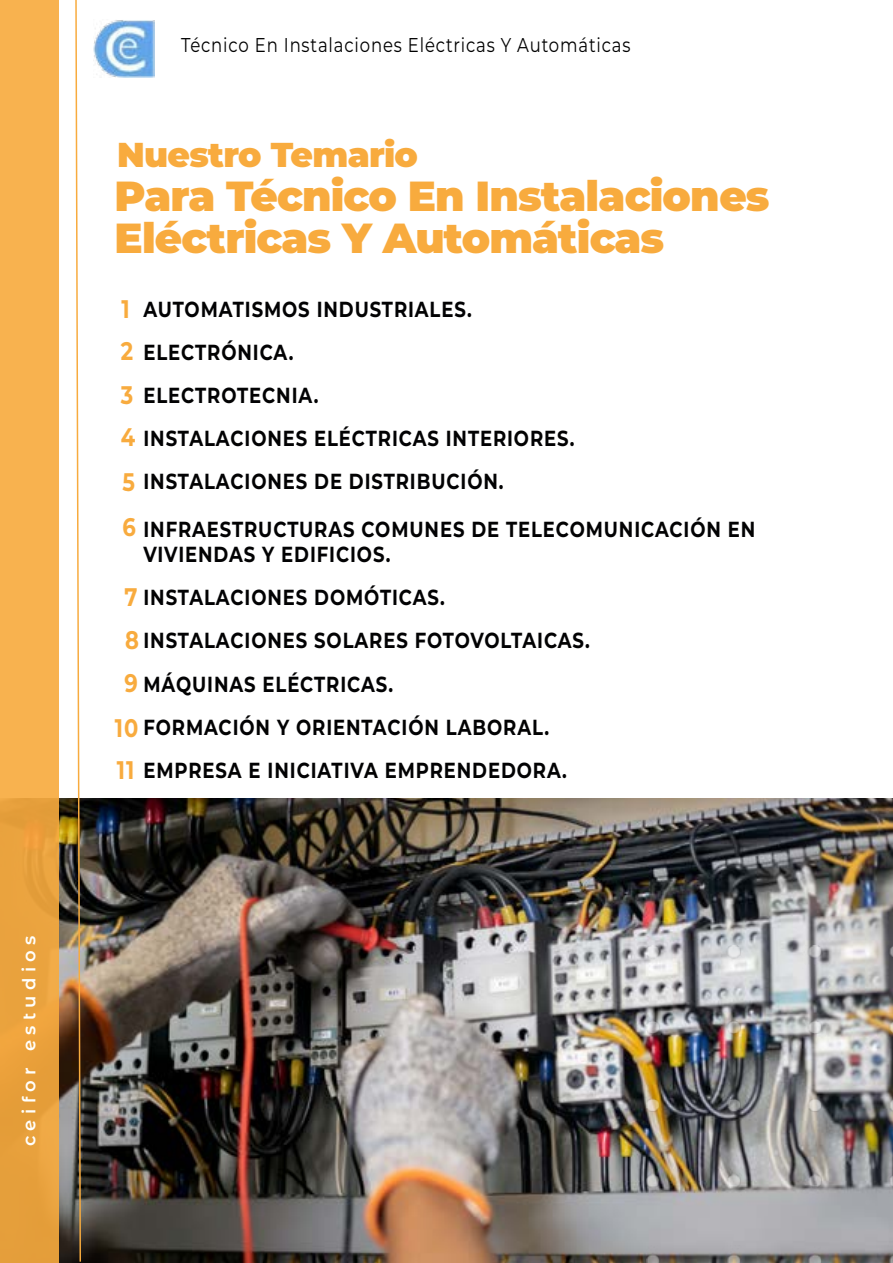
<style>
.page{position:relative;width:893px;height:1263px;background:#fff}
.page>*{position:absolute;margin:0;border:0;box-sizing:border-box;transform-origin:0 0}
.t1{font:900 42px/42px "Montserrat";letter-spacing:-.02em;color:#f8ab3e}
.t2{font:900 34.5px "Montserrat";letter-spacing:-.02em;color:#f8ab3e}
.t3{font:700 25.35px/42px "Montserrat";color:#f8ab3e;scale:.83 1}
.t4{font:700 21.75px/43.2px "Montserrat";letter-spacing:.05em;color:#020203;scale:.83 1}
.t5{font:19.95px "Montserrat";letter-spacing:.05em;color:#000;scale:.83 1}
.t6{font:600 18px "Montserrat Alternates";letter-spacing:.3em;color:#fffffc}
</style>
<div class="page">
<img style="left:59px;top:798px;width:834px;height:465px">
<div style="left:1px;top:0;width:58px;height:1263px;background:linear-gradient(to bottom,#fdb855,#e7a03b)"></div>
<img style="left:74px;top:0;width:8px;height:1263px">
<img style="left:646px;top:945px;width:247px;height:318px">
<img style="left:94px;top:20px;width:61px;height:57px">
<p class="t6" style="left:16px;top:1146px;width:213px;rotate:-90deg">ceifor estudios</p>
<p class="t5" style="left:181px;top:31px;width:543px">Técnico En Instalaciones Eléctricas Y Automáticas</p>
<h2 class="t2" style="left:117px;top:129px;width:302px">Nuestro Temario</h2>
<h1 class="t1" style="left:115px;top:172px;width:656px">Para Técnico En Instalaciones<br>Eléctricas Y Automáticas</h1>
<p class="t3" style="left:121px;top:287px;width:16px;line-height:41.4px">1<br>2</p>
<p class="t3" style="left:121px;top:373px;width:19px">3<br>4</p>
<p class="t3" style="left:123px;top:458px;width:18px;line-height:45.8px">5<br>6</p>
<p class="t4" style="left:144px;top:286px;width:521px">AUTOMATISMOS INDUSTRIALES.<br>ELECTRÓNICA.<br>ELECTROTECNIA.<br>INSTALACIONES ELÉCTRICAS INTERIORES.<br>INSTALACIONES DE DISTRIBUCIÓN.</p>
<p class="t4" style="left:144px;top:515px;width:739px;line-height:25.5px">INFRAESTRUCTURAS COMUNES DE TELECOMUNICACIÓN EN<br>VIVIENDAS Y EDIFICIOS.</p>
<p class="t4" style="left:144px;top:575px;width:539px">INSTALACIONES DOMÓTICAS.<br>INSTALACIONES SOLARES FOTOVOLTAICAS.<br>MÁQUINAS ELÉCTRICAS.<br>FORMACIÓN Y ORIENTACIÓN LABORAL.<br>EMPRESA E INICIATIVA EMPRENDEDORA.</p>
<p class="t3" style="left:124px;top:575px;width:17px">7</p>
<p class="t3" style="left:124px;top:618px;width:19px;line-height:42.5px">8<br>9</p>
<p class="t3" style="left:115px;top:706px;width:30px">10<br>11</p>
</div>
